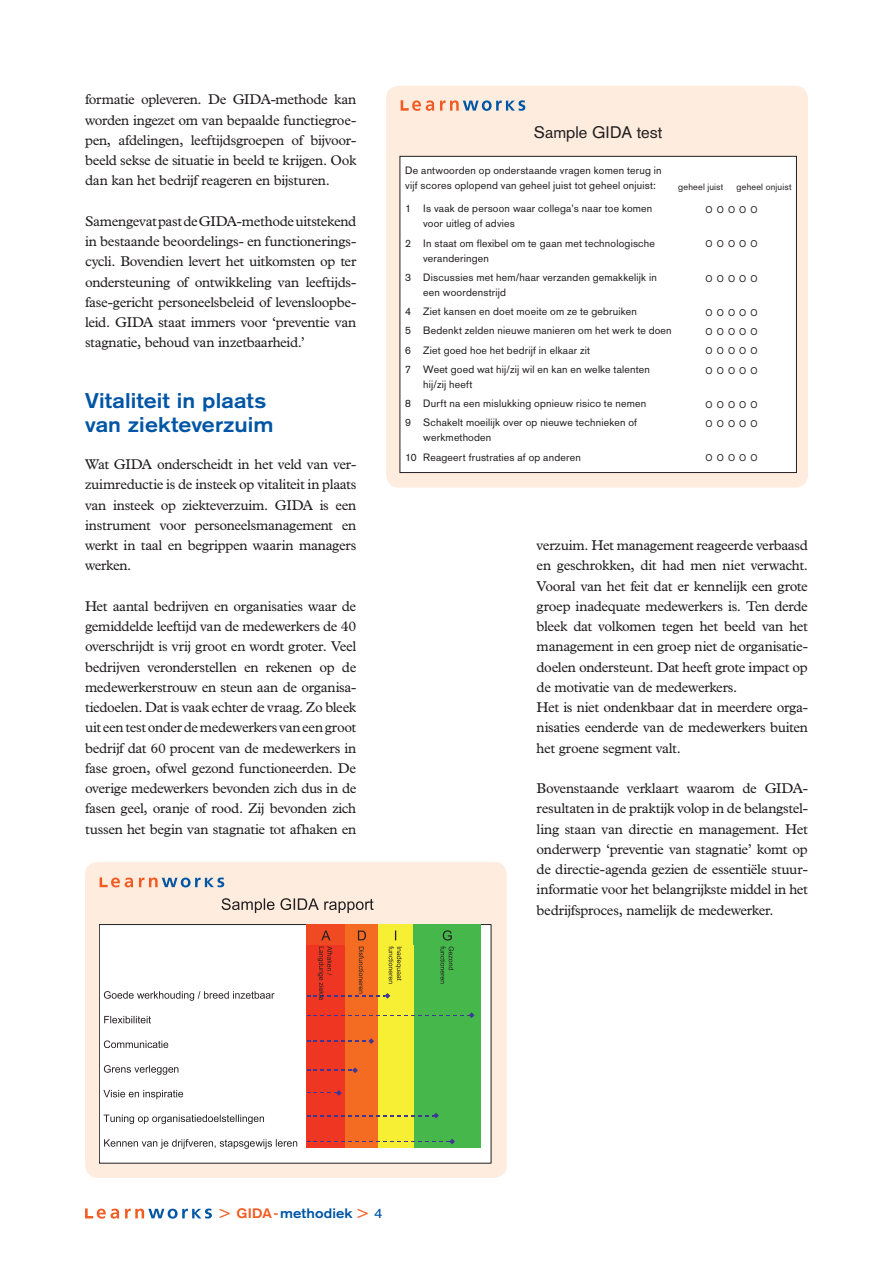
<style>
.page{position:relative;width:893px;height:1263px;background:#fff}
.page>*{position:absolute;margin:0;border:0;box-sizing:border-box;transform-origin:0 0}
.t1{font:700 21px/24px "Akzidenz Grotesk";letter-spacing:.005em;color:#0155a5;scale:1.1 1}
.t2{font:16.5px "Akzidenz Grotesk";letter-spacing:.005em;color:#231f20}
.t3{font:14.25px/20.2px "Plantin";letter-spacing:-.02em;color:#231f20;text-align:justify}
.t4{font:300 14.25px/19.2px "Akzidenz Grotesk";letter-spacing:.29em;color:#231f20;text-align:justify}
.t5{font:700 13.5px "Akzidenz Grotesk";letter-spacing:.01em;color:#0155a5;scale:1.1 1}
.t6{font:10.5px/19.2px "Akzidenz Grotesk";letter-spacing:.02em;color:#231f20}
.t7{font:9px "Akzidenz Grotesk";letter-spacing:.025em;color:#231f20}
.s1{font-weight:400;font-size:18px;color:#f25b21}
.s2{color:#f25b21}
</style>
<div class="page">
<div style="left:386px;top:86px;width:422px;height:402px;background:#feecdf;border-radius:13px"></div>
<svg style="left:401px;top:100px;width:33px;height:11px"></svg>
<svg style="left:440px;top:100px;width:85px;height:11px"></svg>
<div style="left:400px;top:156px;width:396px;height:316px;background:#fff"></div>
<div style="left:400px;top:156px;width:397px;height:317px;border:1px solid #231f20"></div>
<div style="left:85px;top:862px;width:422px;height:316px;background:#feecdf;border-radius:13px"></div>
<div style="left:99px;top:924px;width:392px;height:239px;background:#fff"></div>
<div style="left:413px;top:944px;width:68px;height:204px;background:#45b74b"></div>
<div style="left:378px;top:944px;width:35px;height:204px;background:#f7ef33"></div>
<div style="left:345px;top:944px;width:33px;height:204px;background:#f36c22"></div>
<div style="left:307px;top:944px;width:38px;height:204px;background:#ef3622"></div>
<svg style="left:307px;top:1038px;width:67px;height:6px"></svg>
<svg style="left:307px;top:1012px;width:167px;height:6px"></svg>
<svg style="left:307px;top:1067px;width:51px;height:6px"></svg>
<svg style="left:307px;top:1090px;width:35px;height:6px"></svg>
<svg style="left:307px;top:1113px;width:132px;height:5px"></svg>
<svg style="left:307px;top:1139px;width:148px;height:5px"></svg>
<div style="left:307px;top:924px;width:38px;height:21px;background:#f04a22"></div>
<div style="left:345px;top:924px;width:33px;height:21px;background:#f36c22"></div>
<div style="left:378px;top:924px;width:35px;height:21px;background:#f7ef33"></div>
<div style="left:413px;top:924px;width:68px;height:21px;background:#45b74b"></div>
<svg style="left:440px;top:946px;width:14px;height:37px"></svg>
<svg style="left:307px;top:946px;width:95px;height:54px"></svg>
<svg style="left:321px;top:930px;width:10px;height:10px"></svg>
<svg style="left:358px;top:930px;width:8px;height:10px"></svg>
<svg style="left:443px;top:930px;width:9px;height:10px"></svg>
<svg style="left:222px;top:898px;width:152px;height:15px"></svg>
<svg style="left:104px;top:991px;width:171px;height:10px"></svg>
<svg style="left:104px;top:1016px;width:47px;height:7px"></svg>
<svg style="left:104px;top:1040px;width:64px;height:8px"></svg>
<svg style="left:104px;top:1065px;width:74px;height:10px"></svg>
<svg style="left:103px;top:1090px;width:80px;height:9px"></svg>
<svg style="left:104px;top:1114px;width:160px;height:10px"></svg>
<svg style="left:104px;top:1139px;width:193px;height:10px"></svg>
<svg style="left:100px;top:877px;width:33px;height:10px"></svg>
<svg style="left:139px;top:877px;width:85px;height:10px"></svg>
<svg style="left:85px;top:1208px;width:34px;height:11px"></svg>
<svg style="left:125px;top:1208px;width:87px;height:11px"></svg>
<p class="t3" style="left:85px;top:89px;width:273px">formatie opleveren. De GIDA-methode kan worden ingezet om van bepaalde functiegroe&shy;pen, afdelingen, leeftijdsgroepen of bijvoor&shy;beeld sekse de situatie in beeld te krijgen. Ook dan kan het bedrijf reageren en bijsturen.</p>
<p class="t3" style="left:85px;top:211px;width:273px">Samengevat past de GIDA-methode uitstekend in bestaande beoordelings- en functionerings&shy;cycli. Bovendien levert het uitkomsten op ter ondersteuning of ontwikkeling van leeftijds&shy;fase-gericht personeelsbeleid of levensloopbe&shy;leid. GIDA staat immers voor ‘preventie van stagnatie, behoud van inzetbaarheid.’</p>
<h1 class="t1" style="left:85px;top:389px;width:173px">Vitaliteit in plaats van ziekteverzuim</h1>
<p class="t3" style="left:85px;top:454px;width:273px">Wat GIDA onderscheidt in het veld van ver&shy;zuimreductie is de insteek op vitaliteit in plaats van insteek op ziekteverzuim. GIDA is een instrument voor personeelsmanagement en werkt in taal en begrippen waarin managers werken.</p>
<p class="t3" style="left:85px;top:596px;width:273px">Het aantal bedrijven en organisaties waar de gemiddelde leeftijd van de medewerkers de 40 overschrijdt is vrij groot en wordt groter. Veel bedrijven veronderstellen en rekenen op de medewerkerstrouw en steun aan de organisa&shy;tiedoelen. Dat is vaak echter de vraag. Zo bleek uit een test onder de medewerkers van een groot bedrijf dat 60 procent van de medewerkers in fase groen, ofwel gezond functioneerden. De overige medewerkers bevonden zich dus in de fasen geel, oranje of rood. Zij bevonden zich tussen het begin van stagnatie tot afhaken en</p>
<p class="t2" style="left:534px;top:123px;width:130px">Sample GIDA test</p>
<p class="t6" style="left:405px;top:163px;width:258px;line-height:15px">De antwoorden op onderstaande vragen komen terug in vijf scores oplopend van geheel juist tot geheel onjuist:</p>
<p class="t6" style="left:423px;top:201px;width:231px;line-height:15px;text-indent:-18px">1 Is vaak de persoon waar collega’s naar toe komen voor uitleg of advies</p>
<p class="t6" style="left:423px;top:235px;width:233px;line-height:15px;text-indent:-18px">2 In staat om flexibel om te gaan met technologische veranderingen</p>
<p class="t6" style="left:423px;top:270px;width:235px;line-height:15px;text-indent:-18px">3 Discussies met hem/haar verzanden gemakkelijk in een woordenstrijd</p>
<p class="t6" style="left:405px;top:302px;width:268px">4 Ziet kansen en doet moeite om ze te gebruiken<br>5 Bedenkt zelden nieuwe manieren om het werk te doen 6 Ziet goed hoe het bedrijf in elkaar zit<br>7 Weet goed wat hij/zij wil en kan en welke talenten</p>
<p class="t6" style="left:405px;top:375px;width:242px;text-indent:18px">hij/zij heeft<br>8 Durft na een mislukking opnieuw risico te nemen<br>9 Schakelt moeilijk over op nieuwe technieken of</p>
<p class="t6" style="left:405px;top:428px;width:177px;text-indent:18px">werkmethoden<br>10 Reageert frustraties af op anderen</p>
<p class="t7" style="left:678px;top:181px;width:47px">geheel juist</p>
<p class="t7" style="left:736px;top:181px;width:57px">geheel onjuist</p>
<p class="t4" style="left:705px;top:199px;width:54px">ooooo</p>
<p class="t4" style="left:705px;top:233px;width:54px">ooooo</p>
<p class="t4" style="left:705px;top:267px;width:54px">ooooo</p>
<p class="t4" style="left:705px;top:301px;width:54px">ooooo ooooo ooooo ooooo</p>
<p class="t4" style="left:705px;top:393px;width:54px">ooooo ooooo</p>
<p class="t4" style="left:705px;top:447px;width:54px">ooooo</p>
<p class="t3" style="left:537px;top:535px;width:273px;text-align:left">verzuim. Het management reageerde verbaasd en geschrokken, dit had men niet verwacht.<br>Vooral van het feit dat er kennelijk een grote groep inadequate medewerkers is. Ten derde bleek dat volkomen tegen het beeld van het management in een groep niet de organisatie&shy;doelen ondersteunt. Dat heeft grote impact op de motivatie van de medewerkers.<br>Het is niet ondenkbaar dat in meerdere orga&shy;nisaties eenderde van de medewerkers buiten het groene segment valt.</p>
<p class="t3" style="left:537px;top:778px;width:273px">Bovenstaande verklaart waarom de GIDA&shy;resultaten in de praktijk volop in de belangstel&shy;ling staan van directie en management. Het onderwerp ‘preventie van stagnatie’ komt op de directie-agenda gezien de essentiële stuur&shy;informatie voor het belangrijkste middel in het bedrijfsproces, namelijk de medewerker.</p>
<p class="t5" style="left:219px;top:1205px;width:137px"><span class="s1">&gt;</span> <span class="s2">GIDA-</span>methodiek <span class="s1">&gt;</span></p>
</div>
